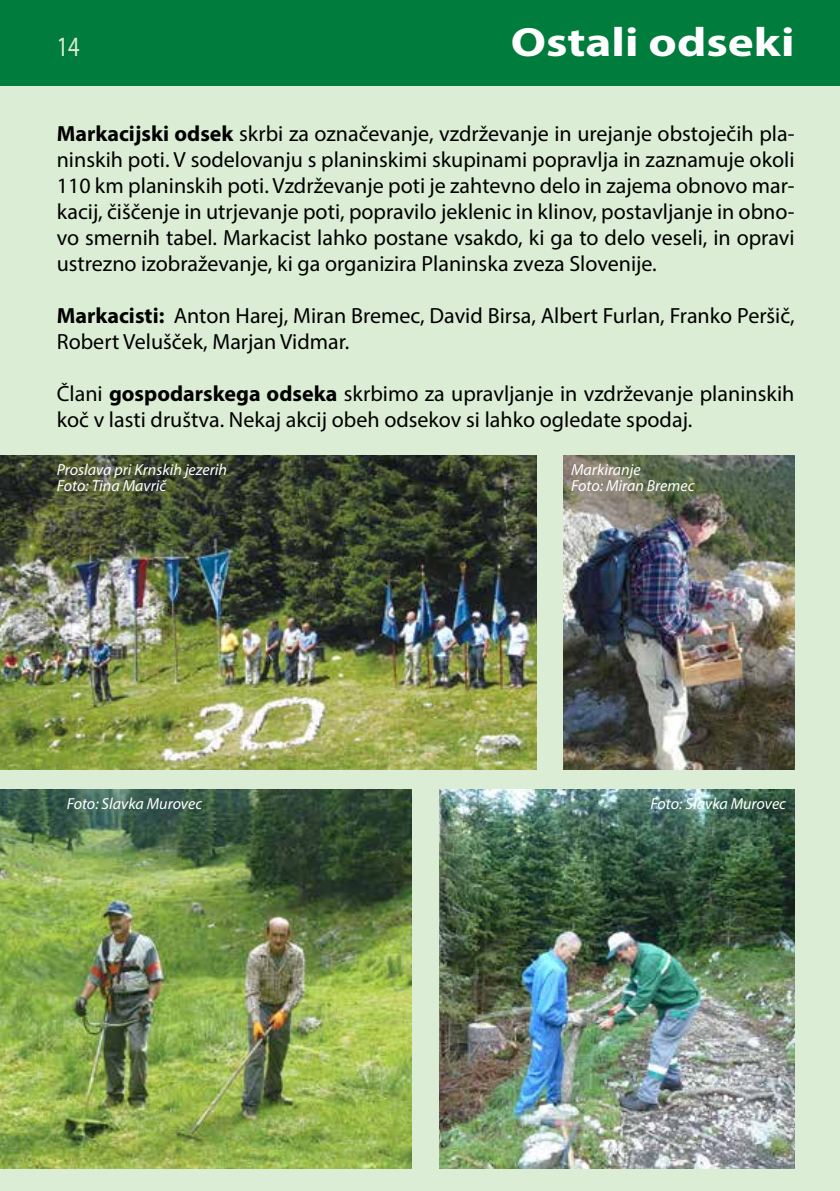
<style>
.page{position:relative;width:840px;height:1191px;background:#fff}
.page>*{position:absolute;margin:0;border:0;box-sizing:border-box;transform-origin:0 0}
.t1{font:700 41px "Myriad Pro";color:#fff;scale:1.2 1}
.t2{font:28px "Myriad Pro";color:#dbedd4;scale:.8 1}
.t3{font:22px/26px "Myriad Pro";color:#000}
.t4{font:italic 16px/16px "Myriad Pro";color:#fff}
.s1{font-weight:700}
</style>
<div class="page">
<div style="left:0;top:0;width:839px;height:1191px;background:#dbedd4"></div>
<div style="left:0;top:0;width:839px;height:85px;background:#007c3d"></div>
<img style="left:0;top:789px;width:411px;height:379px">
<img style="left:0;top:455px;width:536px;height:315px">
<img style="left:439px;top:789px;width:355px;height:379px">
<img style="left:563px;top:455px;width:231px;height:315px">
<p class="t2" style="left:57px;top:29px;width:30px">14</p>
<h1 class="t1" style="left:510px;top:16px;width:238px">Ostali odseki</h1>
<p class="t3" style="left:57px;top:121px;width:739px;text-align:justify"><span class="s1">Markacijski odsek</span> skrbi za označevanje, vzdrževanje in urejanje obstoječih pla&shy;ninskih poti. V sodelovanju s planinskimi skupinami popravlja in zaznamuje okoli 110 km planinskih poti. Vzdrževanje poti je zahtevno delo in zajema obnovo mar&shy;kacij, čiščenje in utrjevanje poti, popravilo jeklenic in klinov, postavljanje in obno&shy;vo smernih tabel. Markacist lahko postane vsakdo, ki ga to delo veseli, in opravi ustrezno izobraževanje, ki ga organizira Planinska zveza Slovenije.</p>
<p class="t3" style="left:57px;top:303px;width:739px"><span class="s1">Markacisti:</span> Anton Harej, Miran Bremec, David Birsa, Albert Furlan, Franko Peršič,<br>Robert Velušček, Marjan Vidmar.</p>
<p class="t3" style="left:57px;top:381px;width:738px">Člani <span class="s1">gospodarskega odseka</span> skrbimo za upravljanje in vzdrževanje planinskih koč v lasti društva. Nekaj akcij obeh odsekov si lahko ogledate spodaj.</p>
<p class="t4" style="left:57px;top:461px;width:172px">Proslava pri Krnskih jezerih<br>Foto: Tina Mavrič</p>
<p class="t4" style="left:570px;top:461px;width:125px">Markiranje<br>Foto: Miran Bremec</p>
<p class="t4" style="left:67px;top:795px;width:137px">Foto: Slavka Murovec</p>
<p class="t4" style="left:650px;top:795px;width:137px">Foto: Slavka Murovec</p>
</div>
